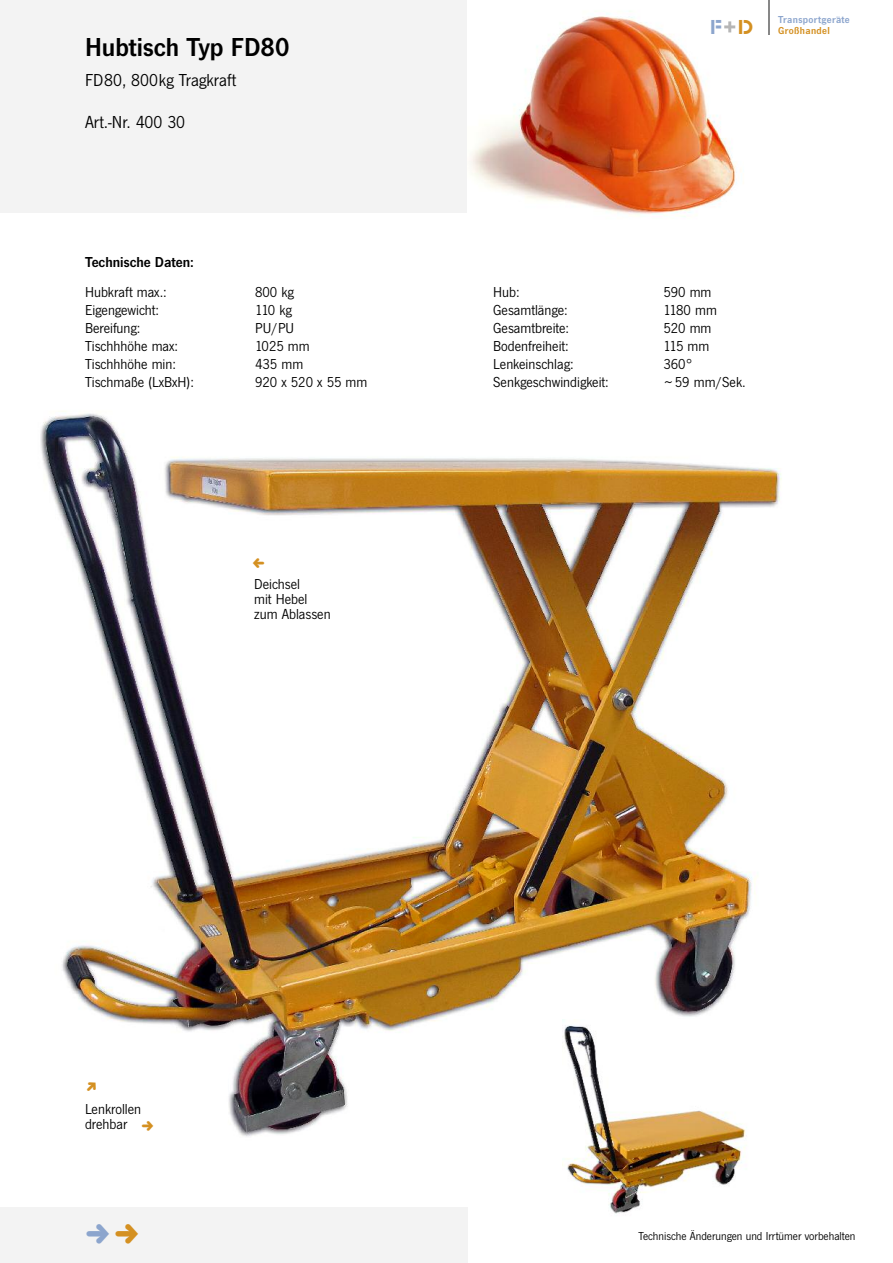
<style>
.page{position:relative;width:893px;height:1263px;background:#fff}
.page>*{position:absolute;margin:0;border:0;box-sizing:border-box;transform-origin:0 0}
.t1{font:600 27px "News Got T";color:#000}
.t2{font:21px "Glaser Ste D";color:#8ca5cd}
.t3{font:18px "News Got T";color:#000}
.t4{font:15px/15px "News Got T";color:#000}
.t5{font:600 15px "News Got T";color:#000}
.t6{font:12px "News Got T";color:#000}
.t7{font:600 10.5px/10.5px "News Got T";letter-spacing:.03em;color:#8ca5cd}
.s1{color:#d49021}
.s2{font-family:"Baskerville"}
</style>
<div class="page">
<img style="left:40px;top:411px;width:742px;height:726px">
<div style="left:0;top:0;width:468px;height:213px;background:#f3f3f3"></div>
<div style="left:0;top:1208px;width:468px;height:55px;background:#f3f3f3"></div>
<img style="left:470px;top:0;width:300px;height:217px">
<img style="left:768px;top:0;width:1px;height:34px">
<svg style="left:724px;top:21px;width:11px;height:11px"></svg>
<img style="left:563px;top:1020px;width:192px;height:194px">
<svg style="left:142px;top:1121px;width:11px;height:10px"></svg>
<svg style="left:84px;top:1079px;width:15px;height:15px"></svg>
<svg style="left:253px;top:558px;width:11px;height:10px"></svg>
<h1 class="t1" style="left:85px;top:31px;width:206px">Hubtisch Typ FD80</h1>
<p class="t3" style="left:85px;top:69px;width:153px">FD80, 800kg Tragkraft</p>
<p class="t3" style="left:85px;top:111px;width:102px">Art.-Nr. 400 30</p>
<p class="t5" style="left:85px;top:253px;width:110px">Technische Daten:</p>
<p class="t4" style="left:85px;top:285px;width:83px">Hubkraft max.:</p>
<p class="t4" style="left:255px;top:285px;width:40px">800 kg</p>
<p class="t4" style="left:85px;top:303px;width:76px">Eigengewicht:</p>
<p class="t4" style="left:255px;top:303px;width:38px">110 kg</p>
<p class="t4" style="left:85px;top:321px;width:57px">Bereifung:</p>
<p class="t4" style="left:255px;top:321px;width:41px">PU/PU</p>
<p class="t4" style="left:85px;top:339px;width:95px">Tischhhöhe max:</p>
<p class="t4" style="left:255px;top:339px;width:56px">1025 mm</p>
<p class="t4" style="left:85px;top:357px;width:92px">Tischhhöhe min:</p>
<p class="t4" style="left:255px;top:357px;width:50px">435 mm</p>
<p class="t4" style="left:85px;top:375px;width:111px">Tischmaße (LxBxH):</p>
<p class="t4" style="left:255px;top:375px;width:114px">920 x 520 x 55 mm</p>
<p class="t4" style="left:254px;top:577px;width:78px">Deichsel<br>mit Hebel zum Ablassen</p>
<h2 class="t2" style="left:710px;top:14px;width:44px">F <span class="s1">D</span></h2>
<p class="t7" style="left:778px;top:15px;width:73px">Transportgera<span class="s2">̈</span>te<br><span class="s1">Großhandel</span></p>
<p class="t4" style="left:493px;top:285px;width:28px">Hub:</p>
<p class="t4" style="left:663px;top:285px;width:50px">590 mm</p>
<p class="t4" style="left:493px;top:303px;width:76px">Gesamtlänge:</p>
<p class="t4" style="left:663px;top:303px;width:55px">1180 mm</p>
<p class="t4" style="left:493px;top:321px;width:77px">Gesamtbreite:</p>
<p class="t4" style="left:663px;top:321px;width:50px">520 mm</p>
<p class="t4" style="left:493px;top:339px;width:77px">Bodenfreiheit:</p>
<p class="t4" style="left:663px;top:339px;width:48px">115 mm</p>
<p class="t4" style="left:493px;top:357px;width:82px">Lenkeinschlag:</p>
<p class="t4" style="left:663px;top:357px;width:31px">360°</p>
<p class="t4" style="left:493px;top:375px;width:117px">Senkgeschwindigkeit:</p>
<p class="t4" style="left:663px;top:375px;width:84px">~59 mm/Sek.</p>
<p class="t4" style="left:85px;top:1101px;width:58px">Lenkrollen drehbar</p>
<p class="t6" style="left:638px;top:1229px;width:219px">Technische Änderungen und Irrtümer vorbehalten</p>
</div>
